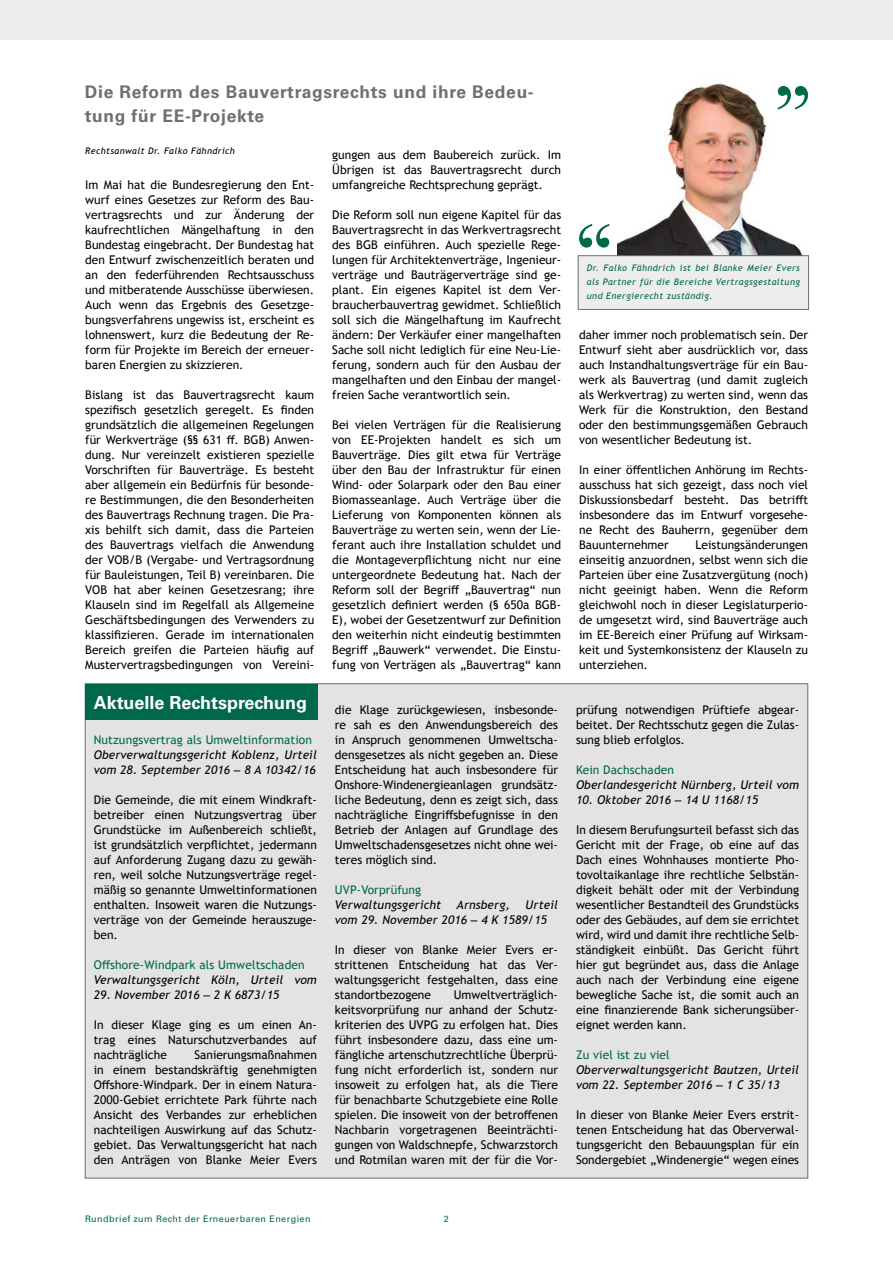
<style>
.page{position:relative;width:893px;height:1263px;background:#fff}
.page>*{position:absolute;margin:0;border:0;box-sizing:border-box;transform-origin:0 0}
.t1{font:700 18px "Univers LT";color:#fff}
.t2{font:700 17.4px/24px "Univers LT";letter-spacing:.04em;color:#706f6f}
.t3{font:12px/15px "Trebuchet MS";color:#000;text-align:justify}
.t4{font:italic 12px/15px "Trebuchet MS";letter-spacing:.01em;color:#000}
.t5{font:12px "Trebuchet MS";letter-spacing:.01em;color:#00684b}
.t6{font:italic 9px/13.8px "Trebuchet MS";letter-spacing:.05em;color:#00684b;text-align:justify}
.t7{font:9px "Univers LT";letter-spacing:.05em;color:#00684b}
.t8{font:italic 9px "Trebuchet MS";letter-spacing:.05em;color:#000}
.s1{font-family:"Arial";font-style:normal}
.s2{font-family:"Arial"}
</style>
<div class="page">
<div style="left:0;top:0;width:893px;height:40px;background:#ededed"></div>
<div style="left:85px;top:684px;width:723px;height:494px;background:#e3e3e3"></div>
<div style="left:85px;top:684px;width:233px;height:35px;background:#00684b"></div>
<img style="left:617px;top:83px;width:186px;height:172px">
<svg style="left:778px;top:86px;width:30px;height:24px"></svg>
<div style="left:578px;top:256px;width:230px;height:53px;background:#ededed"></div>
<div style="left:578px;top:255px;width:231px;height:55px;border:1px solid #706f6f"></div>
<svg style="left:579px;top:224px;width:30px;height:24px"></svg>
<h2 class="t2" style="left:85px;top:80px;width:450px">Die Reform des Bauvertragsrechts und ihre Bedeu&shy;tung für EE-Projekte</h2>
<p class="t8" style="left:85px;top:146px;width:151px">Rechtsanwalt Dr. Falko Fähndrich</p>
<p class="t3" style="left:85px;top:177px;width:230px">Im Mai hat die Bundesregierung den Ent&shy;wurf eines Gesetzes zur Reform des Bau&shy;vertragsrechts und zur Änderung der kaufrechtlichen Mängelhaftung in den Bundestag eingebracht. Der Bundestag hat den Entwurf zwischenzeitlich beraten und an den federführenden Rechtsausschuss und mitberatende Ausschüsse überwiesen.<br>Auch wenn das Ergebnis des Gesetzge&shy;bungsverfahrens ungewiss ist, erscheint es lohnenswert, kurz die Bedeutung der Re&shy;form für Projekte im Bereich der erneuer&shy;baren Energien zu skizzieren.</p>
<p class="t3" style="left:85px;top:387px;width:230px">Bislang ist das Bauvertragsrecht kaum spezifisch gesetzlich geregelt. Es finden grundsätzlich die allgemeinen Regelungen für Werkverträge (§§ 631 ff. BGB) Anwen&shy;dung. Nur vereinzelt existieren spezielle Vorschriften für Bauverträge. Es besteht aber allgemein ein Bedürfnis für besonde&shy;re Bestimmungen, die den Besonderheiten des Bauvertrags Rechnung tragen. Die Pra&shy;xis behilft sich damit, dass die Parteien des Bauvertrags vielfach die Anwendung der VOB/B (Vergabe- und Vertragsordnung für Bauleistungen, Teil B) vereinbaren. Die VOB hat aber keinen Gesetzesrang; ihre Klauseln sind im Regelfall als Allgemeine Geschäftsbedingungen des Verwenders zu klassifizieren. Gerade im internationalen Bereich greifen die Parteien häufig auf Mustervertragsbedingungen von Vereini-</p>
<h1 class="t1" style="left:94px;top:692px;width:215px">Aktuelle Rechtsprechung</h1>
<p class="t5" style="left:94px;top:732px;width:220px">Nutzungsvertrag als Umweltinformation</p>
<p class="t4" style="left:94px;top:747px;width:225px">Oberverwaltungsgericht Koblenz, Urteil vom 28. September 2016 <span class="s1">–</span> 8 A 10342/16</p>
<p class="t3" style="left:94px;top:792px;width:225px">Die Gemeinde, die mit einem Windkraft&shy;betreiber einen Nutzungsvertrag über Grundstücke im Außenbereich schließt, ist grundsätzlich verpflichtet, jedermann auf Anforderung Zugang dazu zu gewäh&shy;ren, weil solche Nutzungsverträge regel&shy;mäßig so genannte Umweltinformationen enthalten. Insoweit waren die Nutzungs&shy;verträge von der Gemeinde herauszuge&shy;ben.</p>
<p class="t5" style="left:94px;top:957px;width:212px">Offshore-Windpark als Umweltschaden</p>
<p class="t4" style="left:94px;top:972px;width:225px">Verwaltungsgericht Köln, Urteil vom</p>
<p class="t4" style="left:94px;top:987px;width:187px">29. November 2016 <span class="s1">–</span> 2 K 6873/15</p>
<p class="t3" style="left:94px;top:1017px;width:225px">In dieser Klage ging es um einen An&shy;trag eines Naturschutzverbandes auf nachträgliche</p>
<p class="t3" style="left:94px;top:1047px;width:225px;text-indent:101px">Sanierungsmaßnahmen in einem bestandskräftig genehmigten Offshore-Windpark. Der in einem Natura-2000-Gebiet errichtete Park führte nach Ansicht des Verbandes zur erheblichen nachteiligen Auswirkung auf das Schutz&shy;gebiet. Das Verwaltungsgericht hat nach den Anträgen von Blanke Meier Evers</p>
<p class="t3" style="left:332px;top:147px;width:230px">gungen aus dem Baubereich zurück. Im Übrigen ist das Bauvertragsrecht durch umfangreiche Rechtsprechung geprägt.</p>
<p class="t3" style="left:332px;top:207px;width:230px">Die Reform soll nun eigene Kapitel für das Bauvertragsrecht in das Werkvertragsrecht des BGB einführen. Auch spezielle Rege&shy;lungen für Architektenverträge, Ingenieur&shy;verträge und Bauträgerverträge sind ge&shy;plant. Ein eigenes Kapitel ist dem Ver&shy;braucherbauvertrag gewidmet. Schließlich soll sich die Mängelhaftung im Kaufrecht ändern: Der Verkäufer einer mangelhaften Sache soll nicht lediglich für eine Neu-Lie&shy;ferung, sondern auch für den Ausbau der mangelhaften und den Einbau der mangel&shy;freien Sache verantwortlich sein.</p>
<p class="t3" style="left:332px;top:417px;width:230px">Bei vielen Verträgen für die Realisierung von EE-Projekten handelt es sich um Bauverträge. Dies gilt etwa für Verträge über den Bau der Infrastruktur für einen Wind- oder Solarpark oder den Bau einer Biomasseanlage. Auch Verträge über die Lieferung von Komponenten können als Bauverträge zu werten sein, wenn der Lie&shy;ferant auch ihre Installation schuldet und die Montageverpflichtung nicht nur eine untergeordnete Bedeutung hat. Nach der Reform soll der Begriff „Bauvertrag“ nun gesetzlich definiert werden (§ 650a BGB-E), wobei der Gesetzentwurf zur Definition den weiterhin nicht eindeutig bestimmten Begriff „Bauwerk“ verwendet. Die Einstu&shy;fung von Verträgen als „Bauvertrag“ kann</p>
<p class="t3" style="left:335px;top:702px;width:225px">die Klage zurückgewiesen, insbesonde&shy;re sah es den Anwendungsbereich des in Anspruch genommenen Umweltscha&shy;densgesetzes als nicht gegeben an. Diese Entscheidung hat auch insbesondere für Onshore-Windenergieanlagen grundsätz&shy;liche Bedeutung, denn es zeigt sich, dass nachträgliche Eingriffsbefugnisse in den Betrieb der Anlagen auf Grundlage des Umweltschadensgesetzes nicht ohne wei&shy;teres möglich sind.</p>
<p class="t5" style="left:335px;top:882px;width:88px">UVP-Vorprüfung</p>
<p class="t4" style="left:335px;top:897px;width:108px">Verwaltungsgericht</p>
<p class="t4" style="left:457px;top:897px;width:55px">Arnsberg,</p>
<p class="t4" style="left:335px;top:897px;width:225px;text-indent:191px">Urteil vom 29. November 2016 <span class="s1">–</span> 4 K 1589/15</p>
<p class="t3" style="left:335px;top:942px;width:225px">In dieser von Blanke Meier Evers er&shy;strittenen Entscheidung hat das Ver&shy;waltungsgericht festgehalten, dass eine standortbezogene</p>
<p class="t3" style="left:335px;top:987px;width:225px;text-indent:119px">Umweltverträglich&shy;keitsvorprüfung nur anhand der Schutz&shy;kriterien des UVPG zu erfolgen hat. Dies führt insbesondere dazu, dass eine um&shy;fängliche artenschutzrechtliche Überprü&shy;fung nicht erforderlich ist, sondern nur insoweit zu erfolgen hat, als die Tiere für benachbarte Schutzgebiete eine Rolle spielen. Die insoweit von der betroffenen Nachbarin vorgetragenen Beeinträchti&shy;gungen von Waldschnepfe, Schwarzstorch und Rotmilan waren mit der für die Vor-</p>
<p class="t6" style="left:587px;top:261px;width:215px">Dr. Falko Fähndrich ist bei Blanke Meier Evers als Partner für die Bereiche Vertragsgestaltung und Energierecht zuständig.</p>
<p class="t3" style="left:579px;top:327px;width:230px">daher immer noch problematisch sein. Der Entwurf sieht aber ausdrücklich vor, dass auch Instandhaltungsverträge für ein Bau&shy;werk als Bauvertrag (und damit zugleich als Werkvertrag) zu werten sind, wenn das Werk für die Konstruktion, den Bestand oder den bestimmungsgemäßen Gebrauch von wesentlicher Bedeutung ist.</p>
<p class="t3" style="left:579px;top:462px;width:230px">In einer öffentlichen Anhörung im Rechts&shy;ausschuss hat sich gezeigt, dass noch viel Diskussionsbedarf besteht. Das betrifft insbesondere das im Entwurf vorgesehe&shy;ne Recht des Bauherrn, gegenüber dem Bauunternehmer</p>
<p class="t3" style="left:579px;top:537px;width:230px;text-indent:116px">Leistungsänderungen einseitig anzuordnen, selbst wenn sich die Parteien über eine Zusatzvergütung (noch) nicht geeinigt haben. Wenn die Reform gleichwohl noch in dieser Legislaturperio&shy;de umgesetzt wird, sind Bauverträge auch im EE-Bereich einer Prüfung auf Wirksam&shy;keit und Systemkonsistenz der Klauseln zu unterziehen.</p>
<p class="t3" style="left:576px;top:702px;width:225px">prüfung notwendigen Prüftiefe abgear&shy;beitet. Der Rechtsschutz gegen die Zulas&shy;sung blieb erfolglos.</p>
<p class="t5" style="left:576px;top:762px;width:100px">Kein Dachschaden</p>
<p class="t4" style="left:576px;top:777px;width:225px">Oberlandesgericht Nürnberg, Urteil vom</p>
<p class="t4" style="left:576px;top:792px;width:184px">10. Oktober 2016 <span class="s2">–</span> 14 U 1168/15</p>
<p class="t3" style="left:576px;top:822px;width:225px">In diesem Berufungsurteil befasst sich das Gericht mit der Frage, ob eine auf das Dach eines Wohnhauses montierte Pho&shy;tovoltaikanlage ihre rechtliche Selbstän&shy;digkeit behält oder mit der Verbindung wesentlicher Bestandteil des Grundstücks oder des Gebäudes, auf dem sie errichtet wird, wird und damit ihre rechtliche Selb&shy;ständigkeit einbüßt. Das Gericht führt hier gut begründet aus, dass die Anlage auch nach der Verbindung eine eigene bewegliche Sache ist, die somit auch an eine finanzierende Bank sicherungsüber&shy;eignet werden kann.</p>
<p class="t5" style="left:576px;top:1047px;width:95px">Zu viel ist zu viel</p>
<p class="t4" style="left:576px;top:1062px;width:225px">Oberverwaltungsgericht Bautzen, Urteil vom 22. September 2016 <span class="s1">–</span> 1 C 35/13</p>
<p class="t3" style="left:576px;top:1107px;width:225px">In dieser von Blanke Meier Evers erstrit&shy;tenen Entscheidung hat das Oberverwal&shy;tungsgericht den Bebauungsplan für ein Sondergebiet „Windenergie“ wegen eines</p>
<p class="t7" style="left:85px;top:1213px;width:227px">Rundbrief zum Recht der Erneuerbaren Energien</p>
<p class="t7" style="left:444px;top:1213px;width:7px">2</p>
</div>
